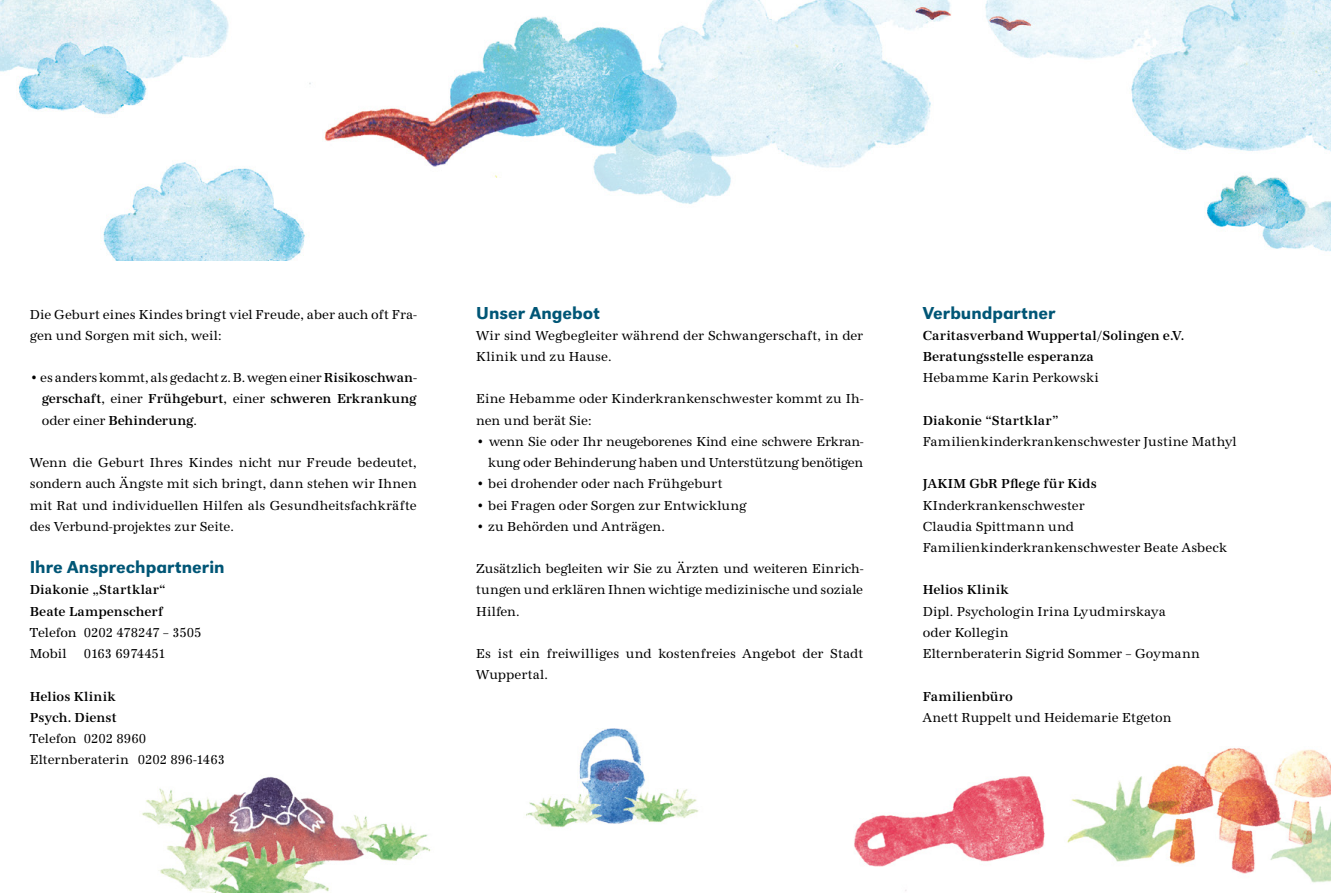
<style>
.page{position:relative;width:1331px;height:893px;background:#fff}
.page>*{position:absolute;margin:0;border:0;box-sizing:border-box;transform-origin:0 0}
.t1{font:500 18px "URW Grotesk";color:#005676}
.t2{font:13.5px/21.1px "URW Antiqua Nar";color:#000}
.t3{font:500 13.5px/21.1px "URW Antiqua Nar";letter-spacing:.015em;color:#000}
.t4{font:13.5px "URW Antiqua Nar";letter-spacing:-.02em;color:#000}
.s1{font-weight:500}
</style>
<div class="page">
<img style="left:142px;top:777px;width:289px;height:116px">
<img style="left:526px;top:728px;width:805px;height:163px">
<img style="left:0;top:0;width:1331px;height:261px">
<p class="t2" style="left:30px;top:303px;width:388px">Die Geburt eines Kindes bringt viel Freude, aber auch oft Fra&shy;gen und Sorgen mit sich, weil:</p>
<p class="t2" style="left:42px;top:367px;width:376px;text-align:justify;text-indent:-12px">• es anders kommt, als gedacht z. B. wegen einer <span class="s1">Risikoschwan&shy;gerschaft</span>, einer <span class="s1">Frühgeburt</span>, einer <span class="s1">schweren Erkrankung </span>oder einer <span class="s1">Behinderung</span>.</p>
<p class="t2" style="left:30px;top:452px;width:388px;text-align:justify">Wenn die Geburt Ihres Kindes nicht nur Freude bedeutet, sondern auch Ängste mit sich bringt, dann stehen wir Ihnen mit Rat und individuellen Hilfen als Gesundheitsfachkräfte des Verbund-projektes zur Seite.</p>
<h1 class="t1" style="left:30px;top:557px;width:196px">Ihre Ansprechpartnerin</h1>
<p class="t3" style="left:30px;top:579px;width:137px">Diakonie „Startklar“<br>Beate Lampenscherf</p>
<p class="t2" style="left:30px;top:622px;width:173px">Telefon 0202 478247 – 3505<br>Mobil</p>
<p class="t4" style="left:84px;top:646px;width:83px">0163 6974451</p>
<p class="t3" style="left:30px;top:685px;width:88px">Helios Klinik<br>Psych. Dienst</p>
<p class="t2" style="left:30px;top:728px;width:197px">Telefon 0202 8960<br>Elternberaterin 0202 896-1463</p>
<h1 class="t1" style="left:476px;top:302px;width:125px">Unser Angebot</h1>
<p class="t2" style="left:476px;top:325px;width:388px">Wir sind Wegbegleiter während der Schwangerschaft, in der<br>Klinik und zu Hause.</p>
<p class="t2" style="left:476px;top:388px;width:388px">Eine Hebamme oder Kinderkrankenschwester kommt zu Ih&shy;nen und berät Sie:</p>
<p class="t2" style="left:476px;top:431px;width:388px;text-align:right">• wenn Sie oder Ihr neugeborenes Kind eine schwere Erkran&shy;kung oder Behinderung haben und Unterstützung benötigen</p>
<p class="t2" style="left:476px;top:473px;width:248px">• bei drohender oder nach Frühgeburt</p>
<p class="t2" style="left:476px;top:494px;width:272px">• bei Fragen oder Sorgen zur Entwicklung</p>
<p class="t2" style="left:476px;top:516px;width:190px">• zu Behörden und Anträgen.</p>
<p class="t2" style="left:476px;top:558px;width:388px;text-align:justify">Zusätzlich begleiten wir Sie zu Ärzten und weiteren Einrich&shy;tungen und erklären Ihnen wichtige medizinische und soziale Hilfen.</p>
<p class="t2" style="left:476px;top:643px;width:388px">Es ist ein freiwilliges und kostenfreies Angebot der Stadt<br>Wuppertal.</p>
<h1 class="t1" style="left:923px;top:302px;width:134px">Verbundpartner</h1>
<p class="t3" style="left:923px;top:325px;width:263px">Caritasverband Wuppertal/Solingen e.V.<br>Beratungsstelle esperanza</p>
<p class="t2" style="left:923px;top:367px;width:177px">Hebamme Karin Perkowski</p>
<p class="t3" style="left:923px;top:410px;width:137px">Diakonie “Startklar”</p>
<p class="t2" style="left:923px;top:431px;width:315px">Familienkinderkrankenschwester Justine Mathyl</p>
<p class="t3" style="left:923px;top:473px;width:176px">JAKIM GbR Pflege für Kids</p>
<p class="t2" style="left:923px;top:494px;width:306px">KInderkrankenschwester<br>Claudia Spittmann und<br>Familienkinderkrankenschwester Beate Asbeck</p>
<p class="t3" style="left:923px;top:579px;width:87px">Helios Klinik</p>
<p class="t2" style="left:923px;top:601px;width:279px">Dipl. Psychologin Irina Lyudmirskaya<br>oder Kollegin<br>Elternberaterin Sigrid Sommer – Goymann</p>
<p class="t3" style="left:923px;top:685px;width:92px">Familienbüro</p>
<p class="t2" style="left:923px;top:707px;width:250px">Anett Ruppelt und Heidemarie Etgeton</p>
</div>
